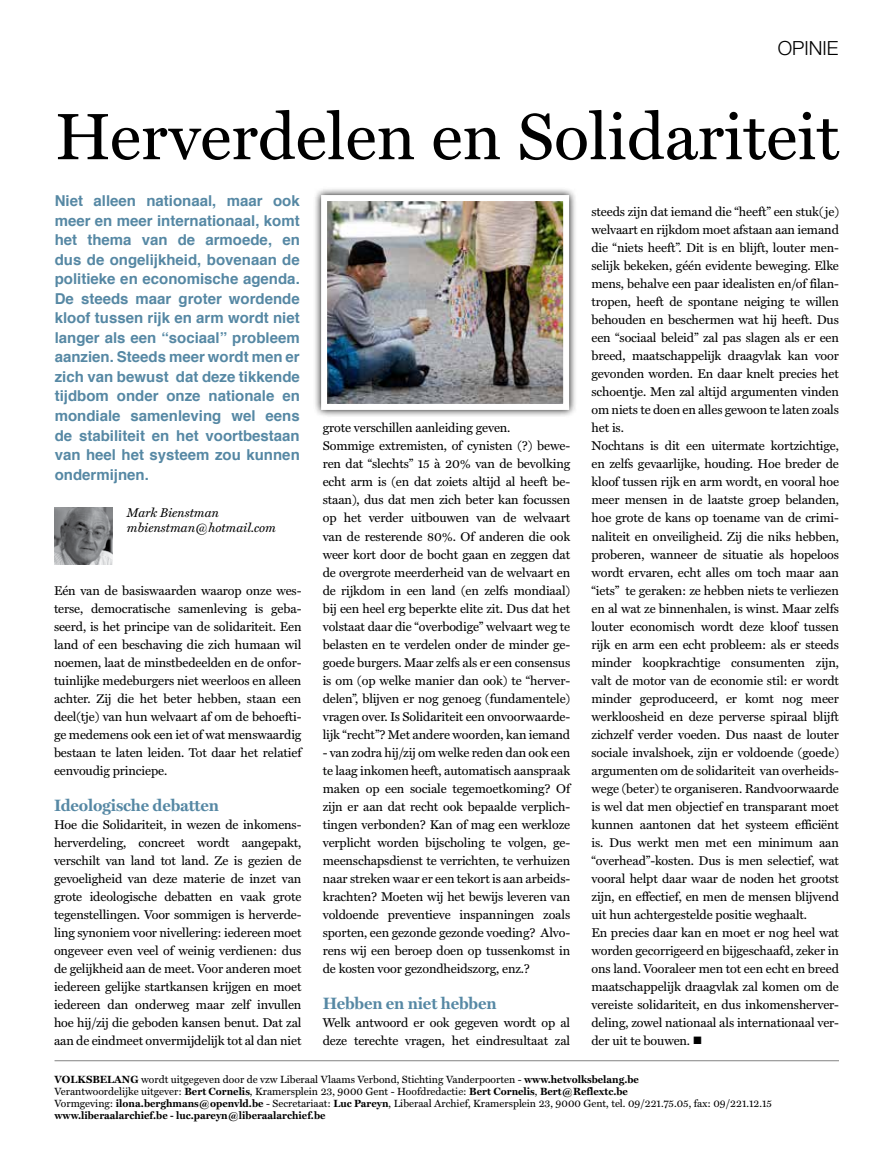
<style>
.page{position:relative;width:893px;height:1149px;background:#fff}
.page>*{position:absolute;margin:0;border:0;box-sizing:border-box;transform-origin:0 0}
.t1{font:66px "Miller Text";color:#000}
.t2{font:300 19.5px "Helvetica Neue";color:#000}
.t3{font:700 16.5px "Miller Text";letter-spacing:-.01em;color:#5688a4}
.t4{font:700 15px/19.5px "Helvetica";color:#5688a4;text-align:justify}
.t5{font:12.75px/18px "Miller Text";letter-spacing:-.01em;color:#000;text-align:justify}
.t6{font:italic 12.75px/15px "Miller Text";color:#000}
.t7{font:10.5px/12px "Miller Text";color:#000}
.s1{font-weight:700}
</style>
<div class="page">
<hr style="left:55px;top:1059px;width:784px;height:1px;background:#000">
<svg style="left:315px;top:189px;width:261px;height:227px"></svg>
<img style="left:328px;top:202px;width:234px;height:201px">
<div style="left:321px;top:195px;width:248px;height:215px;border:6px solid #fff"></div>
<img style="left:55px;top:507px;width:57px;height:57px">
<h2 class="t2" style="left:778px;top:36px;width:36px">OPINIE</h2>
<h1 class="t1" style="left:55px;top:97px;width:786px">Herverdelen en Solidariteit</h1>
<p class="t4" style="left:55px;top:191px;width:247px">Niet alleen nationaal, maar ook meer en meer internationaal, komt het thema van de armoede, en dus de ongelijkheid, bovenaan de politieke en economische agenda.<br>De steeds maar groter wordende kloof tussen rijk en arm wordt niet langer als een “sociaal” probleem aanzien. Steeds meer wordt men er zich van bewust dat deze tikkende tijdbom onder onze nationale en mondiale samenleving wel eens de stabiliteit en het voortbestaan van heel het systeem zou kunnen ondermijnen.</p>
<p class="t6" style="left:127px;top:505px;width:151px">Mark Bienstman mbienstman@hotmail.com</p>
<p class="t5" style="left:591px;top:203px;width:249px;text-align:left">steeds zijn dat iemand die “heeft” een stuk(je) welvaart en rijkdom moet afstaan aan iemand die “niets heeft”. Dit is en blijft, louter men&shy;selijk bekeken, géén evidente beweging. Elke mens, behalve een paar idealisten en/of filan&shy;tropen, heeft de spontane neiging te willen behouden en beschermen wat hij heeft. Dus een “sociaal beleid” zal pas slagen als er een breed, maatschappelijk draagvlak kan voor gevonden worden. En daar knelt precies het schoentje. Men zal altijd argumenten vinden om niets te doen en alles gewoon te laten zoals het is.<br>Nochtans is dit een uitermate kortzichtige, en zelfs gevaarlijke, houding. Hoe breder de kloof tussen rijk en arm wordt, en vooral hoe meer mensen in de laatste groep belanden, hoe grote de kans op toename van de crimi&shy;naliteit en onveiligheid. Zij die niks hebben, proberen, wanneer de situatie als hopeloos wordt ervaren, echt alles om toch maar aan “iets” te geraken: ze hebben niets te verliezen en al wat ze binnenhalen, is winst. Maar zelfs louter economisch wordt deze kloof tussen rijk en arm een echt probleem: als er steeds minder koopkrachtige consumenten zijn, valt de motor van de economie stil: er wordt minder geproduceerd, er komt nog meer werkloosheid en deze perverse spiraal blijft zichzelf verder voeden. Dus naast de louter sociale invalshoek, zijn er voldoende (goede) argumenten om de solidariteit van overheids&shy;wege (beter) te organiseren. Randvoorwaarde is wel dat men objectief en transparant moet kunnen aantonen dat het systeem efficiënt is. Dus werkt men met een minimum aan “overhead”-kosten. Dus is men selectief, wat vooral helpt daar waar de noden het grootst zijn, en effectief, en men de mensen blijvend uit hun achtergestelde positie weghaalt.<br>En precies daar kan en moet er nog heel wat worden gecorrigeerd en bijgeschaafd, zeker in ons land. Vooraleer men tot een echt en breed maatschappelijk draagvlak zal komen om de vereiste solidariteit, en dus inkomensherver&shy;deling, zowel nationaal als internationaal ver&shy;der uit te bouwen. ■</p>
<p class="t5" style="left:323px;top:419px;width:249px;text-align:left">grote verschillen aanleiding geven.<br>Sommige extremisten, of cynisten (?) bewe&shy;ren dat “slechts” 15 à 20% van de bevolking echt arm is (en dat zoiets altijd al heeft be&shy;staan), dus dat men zich beter kan focussen op het verder uitbouwen van de welvaart van de resterende 80%. Of anderen die ook weer kort door de bocht gaan en zeggen dat de overgrote meerderheid van de welvaart en de rijkdom in een land (en zelfs mondiaal) bij een heel erg beperkte elite zit. Dus dat het volstaat daar die “overbodige” welvaart weg te belasten en te verdelen onder de minder ge&shy;goede burgers. Maar zelfs als er een consensus is om (op welke manier dan ook) te “herver&shy;delen”, blijven er nog genoeg (fundamentele) vragen over. Is Solidariteit een onvoorwaarde&shy;lijk “recht”? Met andere woorden, kan iemand</p>
<p class="t5" style="left:323px;top:743px;width:249px">- van zodra hij/zij om welke reden dan ook een te laag inkomen heeft, automatisch aanspraak maken op een sociale tegemoetkoming? Of zijn er aan dat recht ook bepaalde verplich&shy;tingen verbonden? Kan of mag een werkloze verplicht worden bijscholing te volgen, ge&shy;meenschapsdienst te verrichten, te verhuizen naar streken waar er een tekort is aan arbeids&shy;krachten? Moeten wij het bewijs leveren van voldoende preventieve inspanningen zoals sporten, een gezonde gezonde voeding? Alvo&shy;rens wij een beroep doen op tussenkomst in de kosten voor gezondheidszorg, enz.?</p>
<p class="t3" style="left:323px;top:993px;width:175px">Hebben en niet hebben</p>
<p class="t5" style="left:323px;top:1013px;width:249px">Welk antwoord er ook gegeven wordt op al deze terechte vragen, het eindresultaat zal</p>
<p class="t5" style="left:54px;top:581px;width:249px">Eén van de basiswaarden waarop onze wes&shy;terse, democratische samenleving is geba&shy;seerd, is het principe van de solidariteit. Een land of een beschaving die zich humaan wil noemen, laat de minstbedeelden en de onfor&shy;tuinlijke medeburgers niet weerloos en alleen achter. Zij die het beter hebben, staan een deel(tje) van hun welvaart af om de behoefti&shy;ge medemens ook een iet of wat menswaardig bestaan te laten leiden. Tot daar het relatief eenvoudig princiepe.</p>
<p class="t3" style="left:54px;top:795px;width:166px">Ideologische debatten</p>
<p class="t5" style="left:54px;top:815px;width:249px">Hoe die Solidariteit, in wezen de inkomens&shy;herverdeling, concreet wordt aangepakt, verschilt van land tot land. Ze is gezien de gevoeligheid van deze materie de inzet van grote ideologische debatten en vaak grote tegenstellingen. Voor sommigen is herverde&shy;ling synoniem voor nivellering: iedereen moet ongeveer even veel of weinig verdienen: dus de gelijkheid aan de meet. Voor anderen moet iedereen gelijke startkansen krijgen en moet iedereen dan onderweg maar zelf invullen hoe hij/zij die geboden kansen benut. Dat zal aan de eindmeet onvermijdelijk tot al dan niet</p>
<p class="t7" style="left:55px;top:1073px;width:719px"><span class="s1">VOLKSBELANG</span> wordt uitgegeven door de vzw Liberaal Vlaams Verbond, Stichting Vanderpoorten - <span class="s1">www.hetvolksbelang.be<br></span>Verantwoordelijke uitgever: <span class="s1">Bert Cornelis</span>, Kramersplein 23, 9000 Gent - Hoofdredactie: <span class="s1">Bert Cornelis</span>, <span class="s1">Bert@Reflextc.be<br></span>Vormgeving: <span class="s1">ilona.berghmans@openvld.be</span> - Secretariaat: <span class="s1">Luc Pareyn</span>, Liberaal Archief, Kramersplein 23, 9000 Gent, tel. 09/221.75.05, fax: 09/221.12.15 <span class="s1">www.liberaalarchief.be - luc.pareyn@liberaalarchief.be</span></p>
</div>
